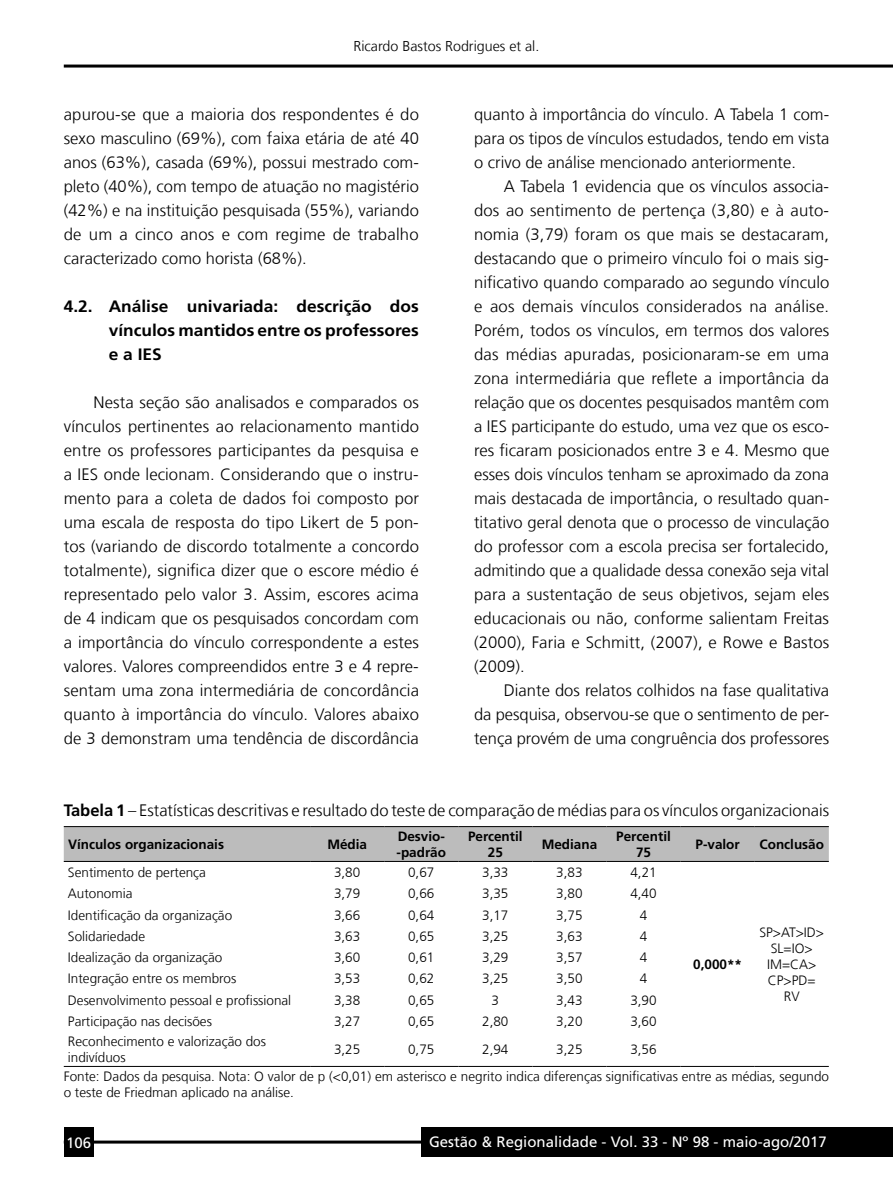
<style>
.page{position:relative;width:893px;height:1191px;background:#fff}
.page>*{position:absolute;margin:0;border:0;box-sizing:border-box;transform-origin:0 0}
.t1{font:300 16.5px/24px "Frutiger LT Com";color:#000;text-align:justify}
.t2{font:700 16.5px/24px "Frutiger LT Com";color:#000;text-align:justify;scale:1.05 1}
.t3{font:15px "Frutiger LT Com";color:#fff}
.t4{font:300 14.25px "Frutiger LT Com";color:#000}
.t5{font:300 13.5px/16.2px "Frutiger LT Com";color:#000}
.t6{font:700 13.5px/16.2px "Frutiger LT Com";color:#000;text-align:center}
.s1{font-weight:700}
</style>
<div class="page">
<hr style="left:64px;top:1140px;width:829px;height:3px;background:#000">
<div style="left:421px;top:1127px;width:472px;height:30px;background:#000"></div>
<div style="left:64px;top:1127px;width:30px;height:30px;background:#000"></div>
<hr style="left:64px;top:65px;width:829px;height:3px;background:#000">
<div style="left:64px;top:827px;width:765px;height:34px;background:#bcbcbc"></div>
<hr style="left:64px;top:826px;width:246px;height:1px;background:#000">
<hr style="left:310px;top:826px;width:74px;height:1px;background:#000">
<hr style="left:384px;top:826px;width:74px;height:1px;background:#000">
<hr style="left:458px;top:826px;width:74px;height:1px;background:#000">
<hr style="left:532px;top:826px;width:74px;height:1px;background:#000">
<hr style="left:606px;top:826px;width:75px;height:1px;background:#000">
<hr style="left:681px;top:826px;width:74px;height:1px;background:#000">
<hr style="left:755px;top:826px;width:74px;height:1px;background:#000">
<hr style="left:64px;top:861px;width:246px;height:1px;background:#000">
<hr style="left:310px;top:861px;width:74px;height:1px;background:#000">
<hr style="left:384px;top:861px;width:74px;height:1px;background:#000">
<hr style="left:458px;top:861px;width:74px;height:1px;background:#000">
<hr style="left:532px;top:861px;width:74px;height:1px;background:#000">
<hr style="left:606px;top:861px;width:75px;height:1px;background:#000">
<hr style="left:681px;top:861px;width:74px;height:1px;background:#000">
<hr style="left:755px;top:861px;width:74px;height:1px;background:#000">
<hr style="left:681px;top:1066px;width:74px;height:1px;background:#000">
<hr style="left:755px;top:1066px;width:74px;height:1px;background:#000">
<hr style="left:64px;top:1066px;width:246px;height:1px;background:#000">
<hr style="left:310px;top:1066px;width:74px;height:1px;background:#000">
<hr style="left:384px;top:1066px;width:74px;height:1px;background:#000">
<hr style="left:458px;top:1066px;width:74px;height:1px;background:#000">
<hr style="left:532px;top:1066px;width:74px;height:1px;background:#000">
<hr style="left:606px;top:1066px;width:75px;height:1px;background:#000">
<p class="t4" style="left:354px;top:38px;width:187px">Ricardo Bastos Rodrigues et al.</p>
<p class="t1" style="left:64px;top:102px;width:357px">apurou-se que a maioria dos respondentes é do sexo masculino (69%), com faixa etária de até 40 anos (63%), casada (69%), possui mestrado com&shy;pleto (40%), com tempo de atuação no magistério (42%) e na instituição pesquisada (55%), variando de um a cinco anos e com regime de trabalho caracterizado como horista (68%).</p>
<p class="t2" style="left:109px;top:294px;width:297px;text-indent:-45px">4.2. Análise univariada: descrição dos vínculos mantidos entre os professores e a IES</p>
<p class="t1" style="left:64px;top:390px;width:357px;text-indent:30px">Nesta seção são analisados e comparados os vínculos pertinentes ao relacionamento mantido entre os professores participantes da pesquisa e a IES onde lecionam. Considerando que o instru&shy;mento para a coleta de dados foi composto por uma escala de resposta do tipo Likert de 5 pon&shy;tos (variando de discordo totalmente a concordo totalmente), significa dizer que o escore médio é representado pelo valor 3. Assim, escores acima de 4 indicam que os pesquisados concordam com a importância do vínculo correspondente a estes valores. Valores compreendidos entre 3 e 4 repre&shy;sentam uma zona intermediária de concordância quanto à importância do vínculo. Valores abaixo de 3 demonstram uma tendência de discordância</p>
<p class="t1" style="left:474px;top:102px;width:357px">quanto à importância do vínculo. A Tabela 1 com&shy;para os tipos de vínculos estudados, tendo em vista o crivo de análise mencionado anteriormente.</p>
<p class="t1" style="left:474px;top:174px;width:357px;text-indent:30px">A Tabela 1 evidencia que os vínculos associa&shy;dos ao sentimento de pertença (3,80) e à auto&shy;nomia (3,79) foram os que mais se destacaram, destacando que o primeiro vínculo foi o mais sig&shy;nificativo quando comparado ao segundo vínculo e aos demais vínculos considerados na análise.<br>Porém, todos os vínculos, em termos dos valores das médias apuradas, posicionaram-se em uma zona intermediária que reflete a importância da relação que os docentes pesquisados mantêm com a IES participante do estudo, uma vez que os esco&shy;res ficaram posicionados entre 3 e 4. Mesmo que esses dois vínculos tenham se aproximado da zona mais destacada de importância, o resultado quan&shy;titativo geral denota que o processo de vinculação do professor com a escola precisa ser fortalecido, admitindo que a qualidade dessa conexão seja vital para a sustentação de seus objetivos, sejam eles educacionais ou não, conforme salientam Freitas (2000), Faria e Schmitt, (2007), e Rowe e Bastos (2009).</p>
<p class="t1" style="left:474px;top:678px;width:357px;text-indent:30px">Diante dos relatos colhidos na fase qualitativa da pesquisa, observou-se que o sentimento de per&shy;tença provém de uma congruência dos professores</p>
<p class="t1" style="left:64px;top:798px;width:767px"><span class="s1">Tabela 1</span> – Estatísticas descritivas e resultado do teste de comparação de médias para os vínculos organizacionais</p>
<p class="t6" style="left:68px;top:836px;width:158px">Vínculos organizacionais</p>
<p class="t6" style="left:327px;top:836px;width:41px">Média</p>
<p class="t6" style="left:397px;top:828px;width:51px;text-align:left">Desvio--padrão</p>
<p class="t6" style="left:468px;top:828px;width:56px">Percentil<br>25</p>
<p class="t6" style="left:542px;top:836px;width:57px">Mediana</p>
<p class="t6" style="left:616px;top:828px;width:56px">Percentil<br>75</p>
<p class="t6" style="left:695px;top:836px;width:46px">P-valor</p>
<p class="t6" style="left:759px;top:836px;width:66px">Conclusão</p>
<p class="t5" style="left:68px;top:864px;width:140px">Sentimento de pertença</p>
<p class="t5" style="left:334px;top:864px;width:28px">3,80</p>
<p class="t5" style="left:408px;top:864px;width:28px">0,67</p>
<p class="t5" style="left:482px;top:864px;width:28px">3,33</p>
<p class="t5" style="left:556px;top:864px;width:28px">3,83</p>
<p class="t5" style="left:630px;top:864px;width:28px">4,21</p>
<p class="t5" style="left:68px;top:885px;width:66px">Autonomia</p>
<p class="t5" style="left:334px;top:885px;width:28px">3,79</p>
<p class="t5" style="left:408px;top:885px;width:28px">0,66</p>
<p class="t5" style="left:482px;top:885px;width:28px">3,35</p>
<p class="t5" style="left:556px;top:885px;width:28px">3,80</p>
<p class="t5" style="left:630px;top:885px;width:28px">4,40</p>
<p class="t5" style="left:68px;top:907px;width:166px">Identificação da organização</p>
<p class="t5" style="left:334px;top:907px;width:28px">3,66</p>
<p class="t5" style="left:408px;top:907px;width:28px">0,64</p>
<p class="t5" style="left:482px;top:907px;width:28px">3,17</p>
<p class="t5" style="left:556px;top:907px;width:28px">3,75</p>
<p class="t5" style="left:640px;top:907px;width:9px">4</p>
<p class="t5" style="left:68px;top:928px;width:79px">Solidariedade</p>
<p class="t5" style="left:334px;top:928px;width:28px">3,63</p>
<p class="t5" style="left:408px;top:928px;width:28px">0,65</p>
<p class="t5" style="left:482px;top:928px;width:28px">3,25</p>
<p class="t5" style="left:556px;top:928px;width:28px">3,63</p>
<p class="t5" style="left:640px;top:928px;width:9px">4</p>
<p class="t5" style="left:68px;top:949px;width:156px">Idealização da organização</p>
<p class="t5" style="left:334px;top:949px;width:28px">3,60</p>
<p class="t5" style="left:408px;top:949px;width:28px">0,61</p>
<p class="t5" style="left:482px;top:949px;width:28px">3,29</p>
<p class="t5" style="left:556px;top:949px;width:28px">3,57</p>
<p class="t5" style="left:640px;top:949px;width:9px">4</p>
<p class="t5" style="left:68px;top:970px;width:170px">Integração entre os membros</p>
<p class="t5" style="left:334px;top:970px;width:28px">3,53</p>
<p class="t5" style="left:408px;top:970px;width:28px">0,62</p>
<p class="t5" style="left:482px;top:970px;width:28px">3,25</p>
<p class="t5" style="left:556px;top:970px;width:28px">3,50</p>
<p class="t5" style="left:640px;top:970px;width:9px">4</p>
<p class="t5" style="left:68px;top:992px;width:225px">Desenvolvimento pessoal e profissional</p>
<p class="t5" style="left:334px;top:992px;width:28px">3,38</p>
<p class="t5" style="left:408px;top:992px;width:28px">0,65</p>
<p class="t5" style="left:492px;top:992px;width:9px">3</p>
<p class="t5" style="left:556px;top:992px;width:28px">3,43</p>
<p class="t5" style="left:630px;top:992px;width:28px">3,90</p>
<p class="t5" style="left:68px;top:1013px;width:146px">Participação nas decisões</p>
<p class="t5" style="left:334px;top:1013px;width:28px">3,27</p>
<p class="t5" style="left:408px;top:1013px;width:28px">0,65</p>
<p class="t5" style="left:482px;top:1013px;width:28px">2,80</p>
<p class="t5" style="left:556px;top:1013px;width:28px">3,20</p>
<p class="t5" style="left:630px;top:1013px;width:28px">3,60</p>
<p class="t5" style="left:68px;top:1033px;width:200px">Reconhecimento e valorização dos indivíduos</p>
<p class="t5" style="left:334px;top:1041px;width:28px">3,25</p>
<p class="t5" style="left:408px;top:1041px;width:28px">0,75</p>
<p class="t5" style="left:482px;top:1041px;width:28px">2,94</p>
<p class="t5" style="left:556px;top:1041px;width:28px">3,25</p>
<p class="t5" style="left:759px;top:924px;width:66px;text-align:center">SP&gt;AT&gt;ID&gt;<br>SL=IO&gt;<br>IM=CA&gt;<br>CP&gt;PD=<br>RV</p>
<p class="t6" style="left:693px;top:956px;width:50px">0,000**</p>
<p class="t5" style="left:64px;top:1036px;width:767px;line-height:27.2px;text-indent:567px">3,56<br>Fonte: Dados da pesquisa. Nota: O valor de p (&lt;0,01) em asterisco e negrito indica diferenças significativas entre as médias, segundo</p>
<p class="t5" style="left:64px;top:1084px;width:232px">o teste de Friedman aplicado na análise.</p>
<p class="t3" style="left:66px;top:1133px;width:27px">106</p>
<p class="t3" style="left:429px;top:1133px;width:399px">Gestão &amp; Regionalidade - Vol. 33 - Nº 98 - maio-ago/2017</p>
</div>
